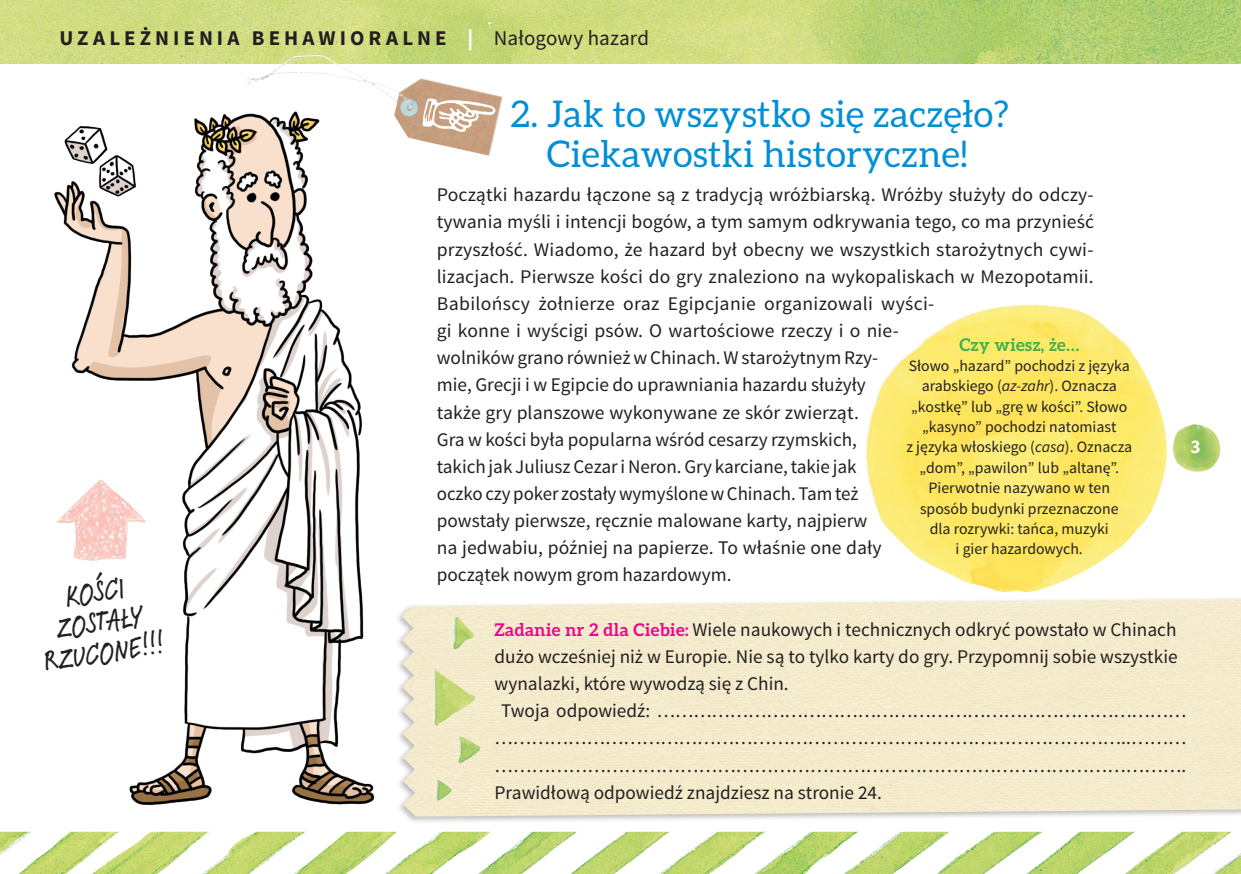
<style>
.page{position:relative;width:1241px;height:874px;background:#fff}
.page>*{position:absolute;margin:0;border:0;box-sizing:border-box;transform-origin:0 0}
.TYT_WIELKI{font:36.75px/40.6px "Aleo";letter-spacing:.01em;color:#008fd5;text-align:center}
.KARTKA_TYT_A__26p{font:500 30.62px "Feltpen Com";color:#231f20}
.QA_Odpowiedz{font:700 21px "Source Sans Pro";letter-spacing:.19em;color:#231f20}
.TEXT_BODY{font:19.25px/27.1px "Source Sans Pro";color:#231f20}
.POD_TYT_MALY{font:19.25px/27.1px "Source Sans Pro";color:#231f20;text-align:justify}
.t1{font:700 19.25px "Source Sans Pro";color:#fff}
.POD_TYT_MALY-2{font:700 17.5px "Aleo";letter-spacing:.025em;color:#40ae49}
.BANK_ALBO_CZY_WIESZ{font:15.75px/20.3px "Source Sans Pro";color:#231f20;text-align:center}
.s1{font-weight:900;color:#fff}
.s2{font-weight:400}
.s3{font-style:italic}
.s4{font-family:"Aleo";font-weight:700;font-size:17.5px;color:#ed028c}
</style>
<div class="page">
<img style="left:0;top:831px;width:1240px;height:42px">
<img style="left:0;top:0;width:1240px;height:63px">
<img style="left:1173px;top:424px;width:47px;height:47px">
<img style="left:245px;top:55px;width:258px;height:101px">
<svg style="left:422px;top:98px;width:73px;height:34px"></svg>
<div style="left:394px;top:594px;width:846px;height:229px;background:#231f20;opacity:.3"></div>
<div style="left:416px;top:598px;width:824px;height:218px;background:#f5ebcd"></div>
<img style="left:866px;top:304px;width:301px;height:288px">
<img style="left:433px;top:616px;width:48px;height:186px">
<img style="left:13px;top:81px;width:403px;height:755px">
<img style="left:57px;top:479px;width:89px;height:82px">
<p class="QA_Odpowiedz" style="left:60px;top:25px;width:591px">UZALEŻNIENIA BEHAWIORALNE <span class="s1">|</span> <span class="s2">Nałogowy hazard</span></p>
<p class="KARTKA_TYT_A__26p" style="left:61px;top:575px;width:62px;rotate:-9deg">KOŚCI</p>
<p class="KARTKA_TYT_A__26p" style="left:53px;top:608px;width:88px;rotate:-9deg">ZOSTAŁY</p>
<p class="KARTKA_TYT_A__26p" style="left:41px;top:640px;width:122px;rotate:-9deg">RZUCONE!!!</p>
<p class="TYT_WIELKI" style="left:510px;top:93px;width:499px">2. Jak to wszystko się zaczęło?<br>Ciekawostki historyczne!</p>
<p class="TEXT_BODY" style="left:437px;top:181px;width:658px">Początki hazardu łączone są z tradycją wróżbiarską. Wróżby służyły do odczy&shy;tywania myśli i intencji bogów, a tym samym odkrywania tego, co ma przynieść przyszłość. Wiadomo, że hazard był obecny we wszystkich starożytnych cywi&shy;lizacjach. Pierwsze kości do gry znaleziono na wykopaliskach w Mezopotamii.<br>Babilońscy żołnierze oraz Egipcjanie organizowali wyści-<br>gi konne i wyścigi psów. O wartościowe rzeczy i o nie-<br>wolników grano również w Chinach. W starożytnym Rzy-<br>mie, Grecji i w Egipcie do uprawniania hazardu służyły<br>także gry planszowe wykonywane ze skór zwierząt.<br>Gra w kości była popularna wśród cesarzy rzymskich,<br>takich jak Juliusz Cezar i Neron. Gry karciane, takie jak<br>oczko czy poker zostały wymyślone w Chinach. Tam też<br>powstały pierwsze, ręcznie malowane karty, najpierw<br>na jedwabiu, później na papierze. To właśnie one dały<br>początek nowym grom hazardowym.</p>
<p class="POD_TYT_MALY-2" style="left:959px;top:334px;width:121px">Czy wiesz, że…</p>
<p class="BANK_ALBO_CZY_WIESZ" style="left:906px;top:356px;width:227px">Słowo „hazard” pochodzi z języka arabskiego (<span class="s3">az-zahr</span>). Oznacza „kostkę” lub „grę w kości”. Słowo „kasyno” pochodzi natomiast<br>z języka włoskiego (<span class="s3">casa</span>). Oznacza „dom”, „pawilon” lub „altanę”.<br>Pierwotnie nazywano w ten sposób budynki przeznaczone<br>dla rozrywki: tańca, muzyki<br>i gier hazardowych.</p>
<p class="t1" style="left:1190px;top:434px;width:12px">3</p>
<p class="POD_TYT_MALY" style="left:494px;top:615px;width:684px"><span class="s4">Zadanie nr 2 dla Ciebie:</span> Wiele naukowych i technicznych odkryć powstało w Chinach dużo wcześniej niż w Europie. Nie są to tylko karty do gry. Przypomnij sobie wszystkie wynalazki, które wywodzą się z Chin.</p>
<p class="POD_TYT_MALY" style="left:494px;top:697px;width:693px;text-align:center">Twoja odpowiedź: …………………………………………………………………………… …………………………………………………………………………………………..……… ………………………………………………………………………………………………….</p>
<p class="POD_TYT_MALY" style="left:494px;top:778px;width:389px">Prawidłową odpowiedź znajdziesz na stronie 24.</p>
</div>
